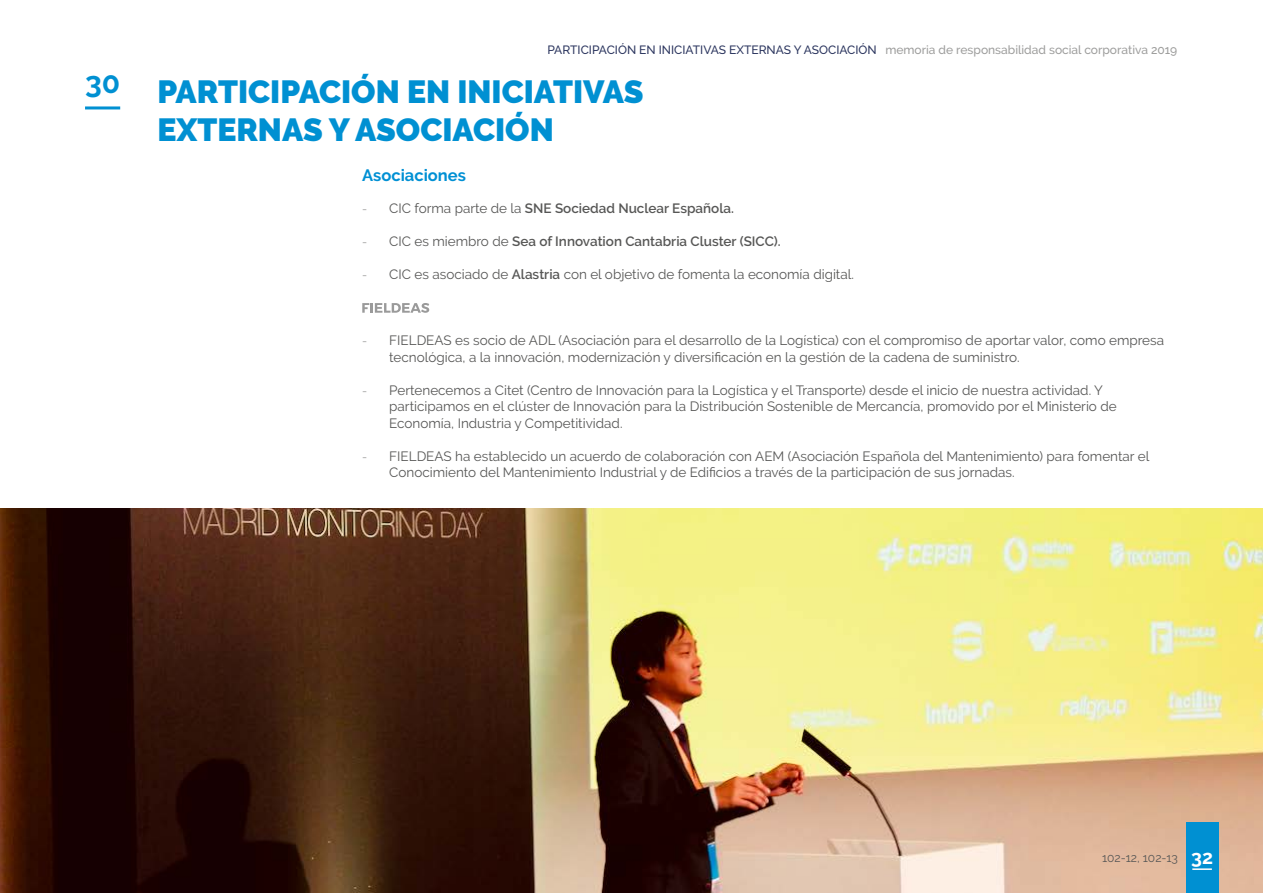
<style>
.page{position:relative;width:1263px;height:893px;background:#fff}
.page>*{position:absolute;margin:0;border:0;box-sizing:border-box;transform-origin:0 0}
.t1{font:900 31.95px/38.4px "Raleway";color:#0090d2}
.t2{font:700 30px "Raleway";color:#0090d2}
.t3{font:700 16.5px "Raleway";color:#0090d4}
.t4{font:13.5px/16.5px "Raleway";color:#575756}
.t5{font:600 13.5px "Raleway";color:#575756}
.t6{font:500 12px "Raleway";color:#9d9d9c}
.t7{font:500 12px "Raleway";color:#2c365f}
.t8{font:12px "Raleway";color:#575756}
.s1{font-weight:400;font-size:12px;color:#9d9d9c}
.s2{font-weight:400}
.s3{font-size:12px;color:#9d9d9c}
.s4{font-weight:600}
.s5{font-weight:700;font-size:19.5px;color:#fff}
</style>
<div class="page">
<hr style="left:85px;top:106px;width:35px;height:3px;background:#0090d2">
<svg style="left:362px;top:303px;width:67px;height:10px"></svg>
<img style="left:0;top:508px;width:1263px;height:385px">
<div style="left:1186px;top:823px;width:32px;height:70px;background:#0090d2"></div>
<hr style="left:1192px;top:868px;width:20px;height:2px;background:#fff">
<h2 class="t2" style="left:85px;top:65px;width:37px">30</h2>
<p class="t7" style="left:547px;top:43px;width:331px">PARTICIPACIÓN EN INICIATIVAS EXTERNAS Y ASOCIACIÓN</p>
<h1 class="t1" style="left:157px;top:73px;width:488px">PARTICIPACIÓN EN INICIATIVAS<br>EXTERNAS Y ASOCIACIÓN</h1>
<p class="t6" style="left:885px;top:43px;width:293px">memoria de responsabilidad social corporativa 2019</p>
<p class="t3" style="left:362px;top:166px;width:105px">Asociaciones</p>
<p class="t5" style="left:362px;top:201px;width:373px"><span class="s1">-</span> <span class="s2">CIC forma parte de la</span> SNE Sociedad Nuclear Española.</p>
<p class="t5" style="left:362px;top:234px;width:420px"><span class="s1">-</span> <span class="s2">CIC es miembro de</span> Sea of Innovation Cantabria Cluster (SICC).</p>
<p class="t4" style="left:362px;top:266px;width:493px"><span class="s3">-</span> CIC es asociado de <span class="s4">Alastria</span> con el objetivo de fomenta la economía digital.</p>
<p class="t4" style="left:389px;top:332px;width:776px;text-indent:-27px"><span class="s3">-</span> FIELDEAS es socio de ADL (Asociación para el desarrollo de la Logística) con el compromiso de aportar valor, como empresa tecnológica, a la innovación, modernización y diversificación en la gestión de la cadena de suministro.</p>
<p class="t4" style="left:389px;top:382px;width:729px;text-indent:-27px"><span class="s3">-</span> Pertenecemos a Citet (Centro de Innovación para la Logística y el Transporte) desde el inicio de nuestra actividad. Y participamos en el clúster de Innovación para la Distribución Sostenible de Mercancía, promovido por el Ministerio de<br>Economía, Industria y Competitividad.</p>
<p class="t4" style="left:389px;top:448px;width:762px;text-indent:-27px"><span class="s3">-</span> FIELDEAS ha establecido un acuerdo de colaboración con AEM (Asociación Española del Mantenimiento) para fomentar el<br>Conocimiento del Mantenimiento Industrial y de Edificios a través de la participación de sus jornadas.</p>
<p class="t8" style="left:1102px;top:850px;width:112px">102-12, 102-13 <span class="s5">32</span></p>
</div>
